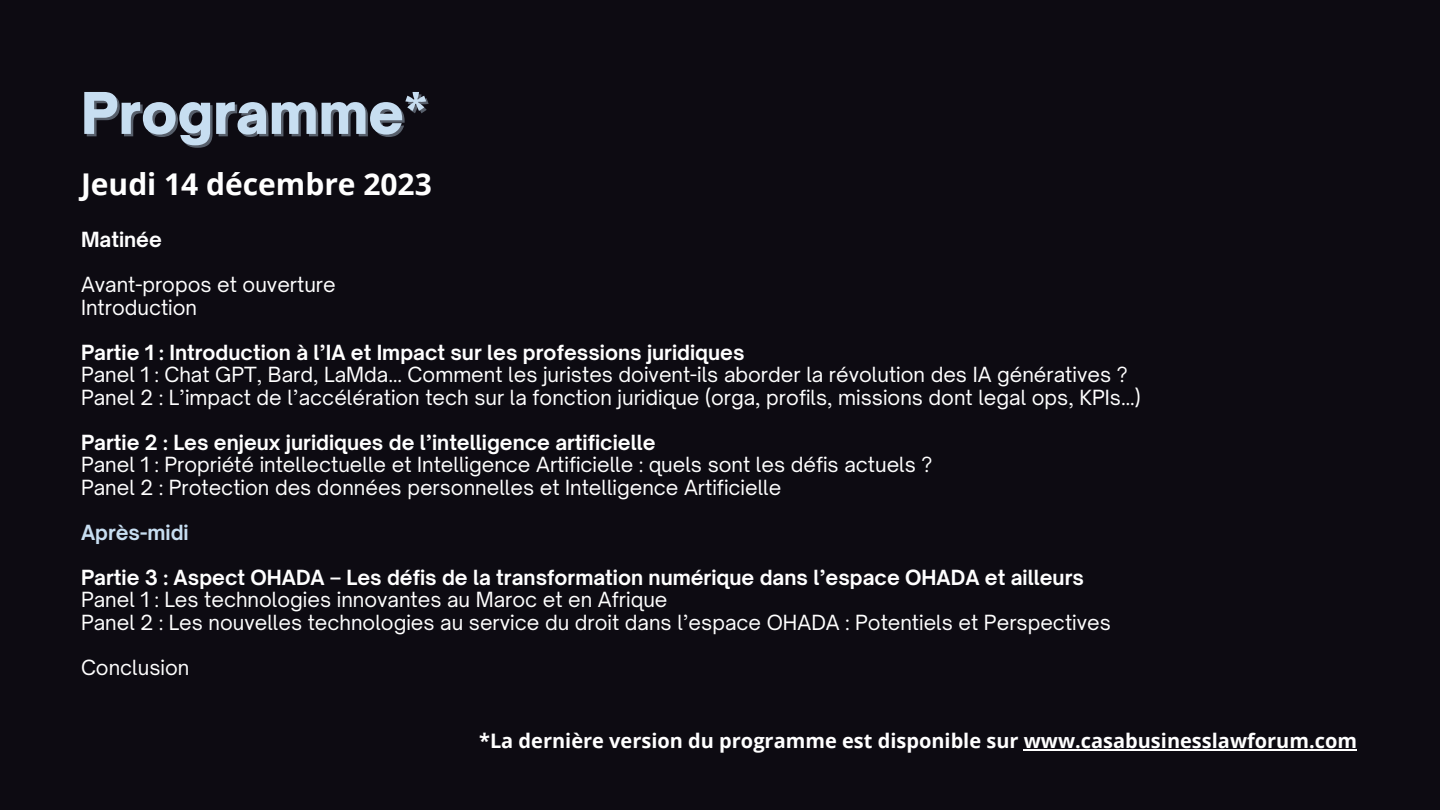
<style>
.page{position:relative;width:1440px;height:810px;background:#0d0b12}
.page>*{position:absolute;margin:0;border:0;box-sizing:border-box;transform-origin:0 0}
.t1{font:900 55px "Open Sauce One";color:#c7def1}
.t2{font:700 30px "Open Sans";color:#fff}
.t3{font:20px "Open Sauce One";color:#fff}
.t4{font:700 20px "Open Sauce One";color:#fff}
.t5{font:700 20px "Open Sans";color:#fff}
.t6{font:700 20px "Open Sauce One";color:#c7def1}
</style>
<div class="page">
<hr style="left:1024px;top:750px;width:333px;height:1px;background:#fff">
<p class="t1" style="left:81px;top:79px;width:348px">Programme*</p>
<p class="t2" style="left:81px;top:163px;width:352px">Jeudi 14 décembre 2023</p>
<p class="t4" style="left:81px;top:227px;width:82px">Matinée</p>
<p class="t3" style="left:81px;top:272px;width:256px">Avant-propos et ouverture</p>
<p class="t3" style="left:81px;top:295px;width:118px">Introduction</p>
<p class="t4" style="left:81px;top:340px;width:665px">Partie 1 : Introduction à l’IA et Impact sur les professions juridiques</p>
<p class="t3" style="left:81px;top:362px;width:1048px">Panel 1 : Chat GPT, Bard, LaMda… Comment les juristes doivent-ils aborder la révolution des IA génératives ?</p>
<p class="t3" style="left:81px;top:385px;width:1061px">Panel 2 : L’impact de l’accélération tech sur la fonction juridique (orga, profils, missions dont legal ops, KPIs…)</p>
<p class="t4" style="left:81px;top:430px;width:576px">Partie 2 : Les enjeux juridiques de l’intelligence artificielle</p>
<p class="t3" style="left:81px;top:452px;width:853px">Panel 1 : Propriété intellectuelle et Intelligence Artificielle : quels sont les défis actuels ?</p>
<p class="t3" style="left:81px;top:475px;width:702px">Panel 2 : Protection des données personnelles et Intelligence Artificielle</p>
<p class="t6" style="left:81px;top:520px;width:109px">Après-midi</p>
<p class="t4" style="left:81px;top:565px;width:1005px">Partie 3 : Aspect OHADA – Les défis de la transformation numérique dans l’espace OHADA et ailleurs</p>
<p class="t3" style="left:81px;top:587px;width:588px">Panel 1 : Les technologies innovantes au Maroc et en Afrique</p>
<p class="t3" style="left:81px;top:610px;width:1031px">Panel 2 : Les nouvelles technologies au service du droit dans l’espace OHADA : Potentiels et Perspectives</p>
<p class="t3" style="left:81px;top:655px;width:110px">Conclusion</p>
<p class="t5" style="left:479px;top:727px;width:879px">*La dernière version du programme est disponible sur www.casabusinesslawforum.com</p>
</div>
